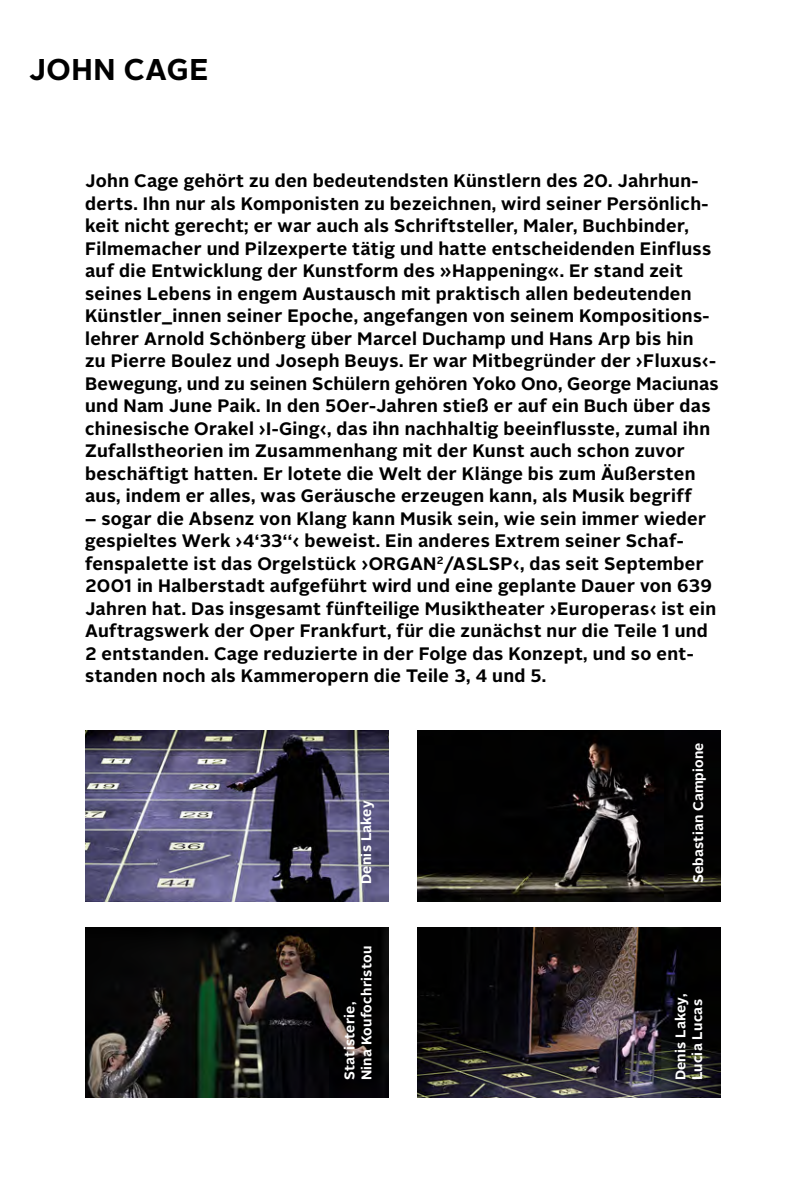
<style>
.page{position:relative;width:806px;height:1191px;background:#fff}
.page>*{position:absolute;margin:0;border:0;box-sizing:border-box;transform-origin:0 0}
.t1{font:700 30px "Alright Sans";letter-spacing:.02em;color:#000}
.t2{font:700 18px/22.4px "Alright Sans";letter-spacing:.02em;color:#000}
.t3{font:700 14px/16.8px "Alright Sans";letter-spacing:.02em;color:#fff}
</style>
<div class="page">
<img style="left:85px;top:731px;width:303px;height:170px">
<img style="left:85px;top:927px;width:303px;height:170px">
<img style="left:417px;top:731px;width:303px;height:170px">
<img style="left:417px;top:927px;width:303px;height:170px">
<h1 class="t1" style="left:29px;top:48px;width:181px">JOHN CAGE</h1>
<p class="t2" style="left:85px;top:170px;width:634px">John Cage gehört zu den bedeutendsten Künstlern des 20. Jahrhun&shy;derts. Ihn nur als Komponisten zu bezeichnen, wird seiner Persönlich&shy;keit nicht gerecht; er war auch als Schriftsteller, Maler, Buchbinder, Filmemacher und Pilzexperte tätig und hatte entscheidenden Einfluss auf die Entwicklung der Kunstform des »Happening«. Er stand zeit seines Lebens in engem Austausch mit praktisch allen bedeutenden Künstler_innen seiner Epoche, angefangen von seinem Kompositions&shy;lehrer Arnold Schönberg über Marcel Duchamp und Hans Arp bis hin<br>zu Pierre Boulez und Joseph Beuys. Er war Mitbegründer der ›Fluxus‹- Bewegung, und zu seinen Schülern gehören Yoko Ono, George Maciunas und Nam June Paik. In den 50er-Jahren stieß er auf ein Buch über das chinesische Orakel ›I-Ging‹, das ihn nachhaltig beeinflusste, zumal ihn Zufallstheorien im Zusammenhang mit der Kunst auch schon zuvor beschäftigt hatten. Er lotete die Welt der Klänge bis zum Äußersten aus, indem er alles, was Geräusche erzeugen kann, als Musik begriff</p>
<p class="t2" style="left:85px;top:507px;width:632px">– sogar die Absenz von Klang kann Musik sein, wie sein immer wieder gespieltes Werk ›4‘33‘‘‹ beweist. Ein anderes Extrem seiner Schaf&shy;fenspalette ist das Orgelstück ›ORGAN<sup>2</sup>/ASLSP‹, das seit September 2001 in Halberstadt aufgeführt wird und eine geplante Dauer von 639<br>Jahren hat. Das insgesamt fünfteilige Musiktheater ›Europeras‹ ist ein Auftragswerk der Oper Frankfurt, für die zunächst nur die Teile 1 und 2 entstanden. Cage reduzierte in der Folge das Konzept, und so ent&shy;standen noch als Kammeropern die Teile 3, 4 und 5.</p>
<p class="t3" style="left:357px;top:884px;width:85px;rotate:-90deg">Denis Lakey</p>
<p class="t3" style="left:341px;top:1080px;width:136px;rotate:-90deg">Statisterie,<br>Nina Koufochristou</p>
<p class="t3" style="left:689px;top:882px;width:142px;rotate:-90deg">Sebastian Campione</p>
<p class="t3" style="left:671px;top:1080px;width:88px;rotate:-90deg">Denis Lakey,<br>Lucia Lucas</p>
</div>
